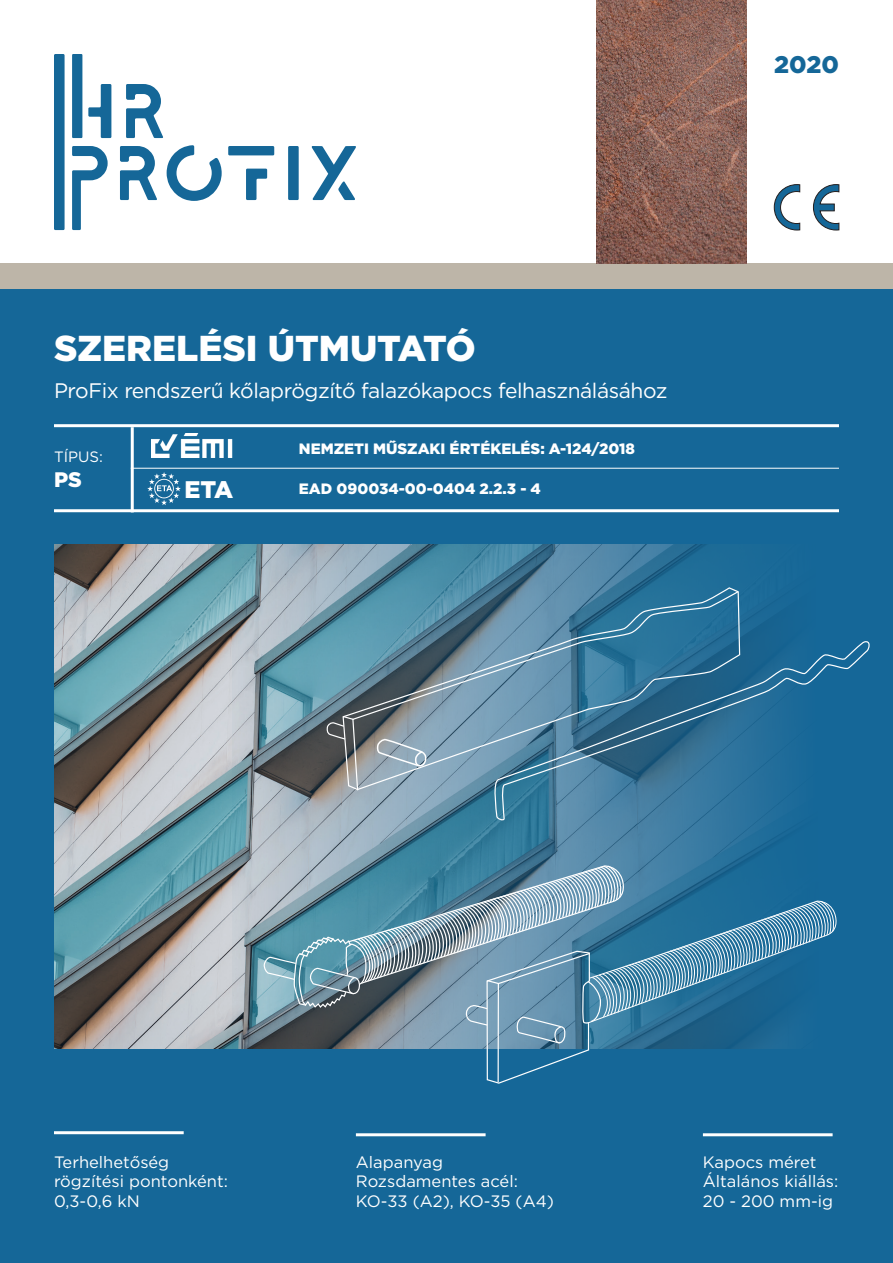
<style>
.page{position:relative;width:893px;height:1263px;background:#fff}
.page>*{position:absolute;margin:0;border:0;box-sizing:border-box;transform-origin:0 0}
.t1{font:900 36px "Gotham";color:#fff}
.t2{font:900 24px "Gotham";color:#156798}
.t3{font:900 24px "Gotham";color:#fff}
.t4{font:21px "Gotham";letter-spacing:-.02em;color:#fff}
.t5{font:900 21px "Gotham";color:#fff}
.t6{font:16.5px/19.8px "Gotham";color:#fff}
.t7{font:900 15px "Gotham";color:#fff}
.t8{font:15px "Gotham";color:#fff}
</style>
<div class="page">
<div style="left:0;top:285px;width:893px;height:978px;background:#156798"></div>
<img style="left:54px;top:544px;width:178px;height:505px">
<svg style="left:232px;top:544px;width:541px;height:505px;background:#6891a6"></svg>
<svg style="left:72px;top:146px;width:36px;height:84px"></svg>
<svg style="left:120px;top:146px;width:37px;height:54px"></svg>
<svg style="left:167px;top:145px;width:55px;height:56px"></svg>
<svg style="left:228px;top:146px;width:46px;height:54px"></svg>
<svg style="left:288px;top:146px;width:11px;height:54px"></svg>
<svg style="left:312px;top:146px;width:44px;height:54px"></svg>
<svg style="left:72px;top:54px;width:39px;height:84px"></svg>
<svg style="left:126px;top:84px;width:37px;height:54px"></svg>
<svg style="left:54px;top:54px;width:11px;height:176px;background:#1e6d9c"></svg>
<hr style="left:54px;top:1131px;width:130px;height:3px;background:#fff">
<div style="left:0;top:264px;width:893px;height:25px;background:#bdb5a8"></div>
<img style="left:596px;top:0;width:151px;height:264px">
<svg style="left:774px;top:184px;width:26px;height:46px"></svg>
<svg style="left:813px;top:184px;width:26px;height:46px"></svg>
<hr style="left:54px;top:424px;width:785px;height:3px;background:#fff">
<hr style="left:54px;top:509px;width:785px;height:3px;background:#fff">
<hr style="left:131px;top:427px;width:3px;height:85px;background:#fff">
<img style="left:151px;top:433px;width:81px;height:24px">
<hr style="left:131px;top:468px;width:708px;height:1px;background:#fff">
<svg style="left:147px;top:472px;width:34px;height:33px"></svg>
<svg style="left:492px;top:640px;width:378px;height:181px"></svg>
<svg style="left:262px;top:865px;width:575px;height:272px"></svg>
<svg style="left:342px;top:588px;width:399px;height:203px;background:#5a879b"></svg>
<svg style="left:352px;top:590px;width:387px;height:201px;background:#53839e"></svg>
<svg style="left:326px;top:715px;width:29px;height:25px"></svg>
<h1 class="t1" style="left:54px;top:323px;width:423px">SZERELÉSI ÚTMUTATÓ</h1>
<p class="t4" style="left:54px;top:377px;width:615px">ProFix rendszerű kőlaprögzítő falazókapocs felhasználásához</p>
<p class="t8" style="left:54px;top:447px;width:50px">TÍPUS:</p>
<p class="t5" style="left:54px;top:465px;width:29px">PS</p>
<p class="t7" style="left:299px;top:438px;width:338px">NEMZETI MŰSZAKI ÉRTÉKELÉS: A-124/2018</p>
<h2 class="t3" style="left:184px;top:473px;width:50px">ETA</h2>
<p class="t7" style="left:299px;top:479px;width:243px">EAD 090034-00-0404 2.2.3 - 4</p>
<h2 class="t2" style="left:774px;top:48px;width:66px">2020</h2>
<p class="t6" style="left:54px;top:1151px;width:175px">Terhelhetőség rögzítési pontonként:<br>0,3-0,6 kN</p>
<p class="t6" style="left:356px;top:1151px;width:200px">Alapanyag<br>Rozsdamentes acél:<br>KO-33 (A2), KO-35 (A4)</p>
<p class="t6" style="left:703px;top:1151px;width:137px">Kapocs méret<br>Általános kiállás:<br>20 - 200 mm-ig</p>
</div>
